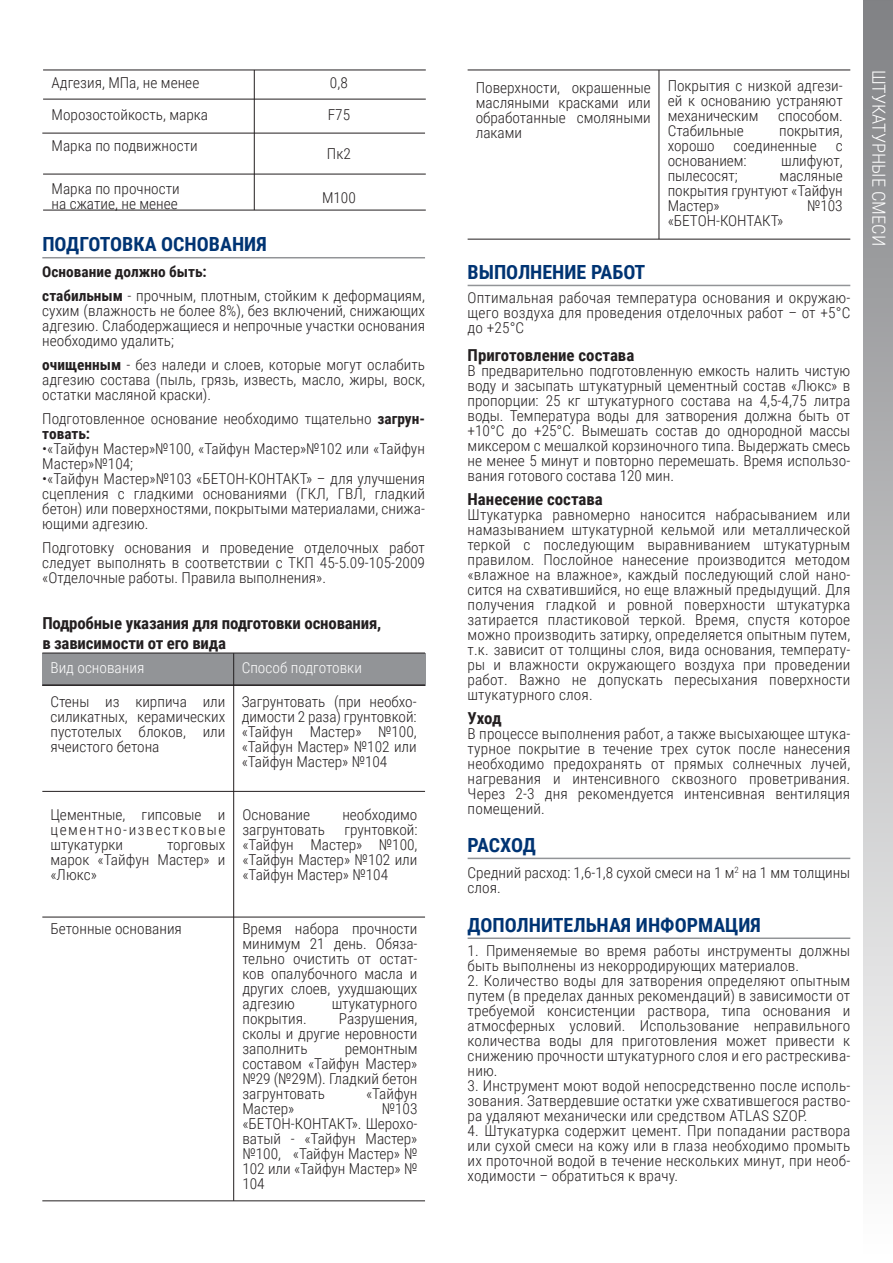
<style>
.page{position:relative;width:893px;height:1263px;background:#fff}
.page>*{position:absolute;margin:0;border:0;box-sizing:border-box;transform-origin:0 0}
.t1{font:700 19.5px "Roboto Condensed";color:#003473}
.t2{font:300 18px "Roboto Condensed";color:#fff}
.t3{font:700 16.5px/19.8px "Roboto Condensed";letter-spacing:-.01em;color:#231f20}
.t4{font:300 15px/15px "Roboto Condensed";color:#231f20;text-align:justify}
.t5{font:300 15px "Roboto Condensed";color:#fff}
.s1{font-weight:700}
</style>
<div class="page">
<div style="left:863px;top:0;width:30px;height:1263px;background:linear-gradient(to bottom,#818285,#fff)"></div>
<hr style="left:42px;top:257px;width:383px;height:1px;background:#929497">
<hr style="left:468px;top:858px;width:382px;height:1px;background:#929497">
<hr style="left:468px;top:937px;width:382px;height:2px;background:#929497">
<hr style="left:468px;top:285px;width:382px;height:1px;background:#929497">
<hr style="left:254px;top:70px;width:1px;height:140px;background:#231f20">
<hr style="left:42px;top:133px;width:383px;height:1px;background:#231f20">
<hr style="left:43px;top:174px;width:383px;height:1px;background:#231f20">
<hr style="left:43px;top:210px;width:383px;height:1px;background:#231f20">
<hr style="left:43px;top:99px;width:383px;height:1px;background:#231f20">
<hr style="left:43px;top:70px;width:383px;height:1px;background:#231f20">
<div style="left:42px;top:653px;width:212px;height:32px;background:#929497"></div>
<div style="left:254px;top:653px;width:171px;height:32px;background:#929497"></div>
<hr style="left:42px;top:791px;width:383px;height:1px;background:#231f20">
<hr style="left:42px;top:917px;width:383px;height:1px;background:#231f20">
<hr style="left:42px;top:1200px;width:383px;height:1px;background:#231f20">
<hr style="left:42px;top:685px;width:383px;height:1px;background:#231f20">
<hr style="left:233px;top:653px;width:1px;height:548px;background:#231f20">
<hr style="left:42px;top:653px;width:383px;height:1px;background:#231f20">
<hr style="left:468px;top:70px;width:382px;height:1px;background:#231f20">
<hr style="left:468px;top:239px;width:382px;height:1px;background:#231f20">
<hr style="left:659px;top:70px;width:1px;height:169px;background:#231f20">
<p class="t4" style="left:52px;top:66px;width:158px;line-height:31.7px;text-align:left">Адгезия, МПа, не менее<br>Морозостойкость, марка<br>Марка по подвижности</p>
<p class="t4" style="left:52px;top:180px;width:130px">Марка по прочности на сжатие, не менее</p>
<h1 class="t1" style="left:42px;top:231px;width:226px">ПОДГОТОВКА ОСНОВАНИЯ</h1>
<p class="t4" style="left:328px;top:66px;width:24px;line-height:32.2px">0,8<br>F75</p>
<p class="t4" style="left:327px;top:145px;width:25px">Пк2</p>
<p class="t4" style="left:322px;top:189px;width:35px">М100</p>
<p class="t4" style="left:42px;top:259px;width:384px;line-height:24px"><span class="s1">Основание должно быть:<br>стабильным</span> - прочным, плотным, стойким к деформациям,</p>
<p class="t4" style="left:42px;top:303px;width:384px">сухим (влажность не более 8%), без включений, снижающих адгезию. Слабодержащиеся и непрочные участки основания необходимо удалить;</p>
<p class="t4" style="left:42px;top:357px;width:384px"><span class="s1">очищенным</span> - без наледи и слоев, которые могут ослабить адгезию состава (пыль, грязь, известь, масло, жиры, воск, остатки масляной краски).</p>
<p class="t4" style="left:42px;top:411px;width:384px">Подготовленное основание необходимо тщательно <span class="s1">загрун&shy;товать:</span></p>
<p class="t4" style="left:42px;top:441px;width:384px">•«Тайфун Мастер»№100, «Тайфун Мастер»№102 или «Тайфун<br>Мастер»№104;</p>
<p class="t4" style="left:42px;top:471px;width:384px">•«Тайфун Мастер»№103 «БЕТОН-КОНТАКТ» – для улучшения сцепления с гладкими основаниями (ГКЛ, ГВЛ, гладкий бетон) или поверхностями, покрытыми материалами, снижа&shy;ющими адгезию.</p>
<p class="t4" style="left:42px;top:540px;width:384px">Подготовку основания и проведение отделочных работ следует выполнять в соответствии с ТКП 45-5.09-105-2009 «Отделочные работы. Правила выполнения».</p>
<p class="t3" style="left:42px;top:612px;width:340px">Подробные указания для подготовки основания, в зависимости от его вида</p>
<p class="t5" style="left:50px;top:657px;width:95px">Вид основания</p>
<p class="t5" style="left:242px;top:657px;width:122px">Способ подготовки</p>
<p class="t4" style="left:50px;top:693px;width:177px">Стены из кирпича или силикатных, керамических пустотелых блоков, или ячеистого бетона</p>
<p class="t4" style="left:242px;top:693px;width:176px">Загрунтовать (при необхо&shy;димости 2 раза) грунтовкой: «Тайфун Мастер» №100, «Тайфун Мастер» №102 или «Тайфун Мастер» №104</p>
<p class="t4" style="left:50px;top:807px;width:176px">Цементные, гипсовые и цементно-известковые штукатурки</p>
<p class="t4" style="left:50px;top:837px;width:176px;text-indent:117px">торговых марок «Тайфун Мастер» и «Люкс»</p>
<p class="t4" style="left:50px;top:920px;width:133px">Бетонные основания</p>
<p class="t4" style="left:242px;top:807px;width:69px">Основание</p>
<p class="t4" style="left:342px;top:807px;width:77px">необходимо</p>
<p class="t4" style="left:242px;top:822px;width:84px">загрунтовать</p>
<p class="t4" style="left:242px;top:822px;width:176px;text-indent:102px">грунтовкой: «Тайфун Мастер» №100, «Тайфун Мастер» №102 или «Тайфун Мастер» №104</p>
<p class="t4" style="left:242px;top:920px;width:177px">Время набора прочности минимум 21 день. Обяза&shy;тельно очистить от остат&shy;ков опалубочного масла и других слоев, ухудшающих адгезию</p>
<p class="t4" style="left:332px;top:995px;width:87px">штукатурного</p>
<p class="t4" style="left:242px;top:1010px;width:176px;text-indent:96px">Разрушения, сколы и другие неровности заполнить</p>
<p class="t4" style="left:242px;top:1010px;width:66px">покрытия.</p>
<p class="t4" style="left:242px;top:1040px;width:176px;text-indent:102px">ремонтным составом «Тайфун Мастер» №29 (№29М). Гладкий бетон загрунтовать</p>
<p class="t4" style="left:366px;top:1085px;width:53px">«Тайфун</p>
<p class="t4" style="left:242px;top:1100px;width:176px;text-indent:139px">№103 «БЕТОН-КОНТАКТ». Шерохо&shy;ватый - «Тайфун Мастер» №100, «Тайфун Мастер» № 102 или «Тайфун Мастер» № 104</p>
<p class="t4" style="left:242px;top:1100px;width:53px">Мастер»</p>
<p class="t4" style="left:476px;top:79px;width:177px">Поверхности, окрашенные масляными красками или обработанные смоляными лаками</p>
<p class="t4" style="left:668px;top:78px;width:177px">Покрытия с низкой адгези&shy;ей к основанию устраняют механическим</p>
<p class="t4" style="left:778px;top:108px;width:66px">способом.</p>
<p class="t4" style="left:668px;top:123px;width:78px">Стабильные</p>
<p class="t4" style="left:779px;top:123px;width:65px">покрытия,</p>
<p class="t4" style="left:668px;top:138px;width:48px">хорошо</p>
<p class="t4" style="left:734px;top:138px;width:85px">соединенные</p>
<p class="t4" style="left:836px;top:138px;width:8px">с</p>
<p class="t4" style="left:668px;top:153px;width:80px">основанием:</p>
<p class="t4" style="left:781px;top:153px;width:63px">шлифуют,</p>
<p class="t4" style="left:668px;top:168px;width:71px">пылесосят;</p>
<p class="t4" style="left:668px;top:168px;width:177px;text-indent:112px">масляные покрытия грунтуют «Тайфун Мастер»</p>
<p class="t4" style="left:807px;top:198px;width:37px">№103</p>
<p class="t4" style="left:668px;top:213px;width:117px">«БЕТОН-КОНТАКТ»</p>
<h1 class="t1" style="left:468px;top:259px;width:179px">ВЫПОЛНЕНИЕ РАБОТ</h1>
<p class="t4" style="left:468px;top:290px;width:384px">Оптимальная рабочая температура основания и окружаю&shy;щего воздуха для проведения отделочных работ – от +5°С до +25°С</p>
<p class="t3" style="left:468px;top:345px;width:168px">Приготовление состава</p>
<p class="t4" style="left:468px;top:363px;width:384px">В предварительно подготовленную емкость налить чистую воду и засыпать штукатурный цементный состав «Люкс» в пропорции: 25 кг штукатурного состава на 4,5-4,75 литра воды. Температура воды для затворения должна быть от +10°С до +25°С. Вымешать состав до однородной массы миксером с мешалкой корзиночного типа. Выдержать смесь не менее 5 минут и повторно перемешать. Время использо&shy;вания готового состава 120 мин.</p>
<p class="t3" style="left:468px;top:489px;width:137px">Нанесение состава</p>
<p class="t4" style="left:468px;top:507px;width:384px">Штукатурка равномерно наносится набрасыванием или намазыванием штукатурной кельмой или металлической теркой с последующим выравниванием штукатурным правилом. Послойное нанесение производится методом «влажное на влажное», каждый последующий слой нано&shy;сится на схватившийся, но еще влажный предыдущий. Для получения гладкой и ровной поверхности штукатурка затирается пластиковой теркой. Время, спустя которое можно производить затирку, определяется опытным путем, т.к. зависит от толщины слоя, вида основания, температу&shy;ры и влажности окружающего воздуха при проведении работ. Важно не допускать пересыхания поверхности штукатурного слоя.</p>
<p class="t3" style="left:468px;top:708px;width:35px">Уход</p>
<p class="t4" style="left:468px;top:726px;width:384px">В процессе выполнения работ, а также высыхающее штука&shy;турное покрытие в течение трех суток после нанесения необходимо предохранять от прямых солнечных лучей, нагревания и интенсивного сквозного проветривания.<br>Через 2-3 дня рекомендуется интенсивная вентиляция помещений.</p>
<h1 class="t1" style="left:468px;top:831px;width:70px">РАСХОД</h1>
<p class="t4" style="left:468px;top:864px;width:384px">Средний расход: 1,6-1,8 сухой смеси на 1 м<sup>2</sup> на 1 мм толщины слоя.</p>
<h1 class="t1" style="left:468px;top:911px;width:295px">ДОПОЛНИТЕЛЬНАЯ ИНФОРМАЦИЯ</h1>
<p class="t4" style="left:468px;top:943px;width:384px">1. Применяемые во время работы инструменты должны быть выполнены из некорродирующих материалов.</p>
<p class="t4" style="left:468px;top:973px;width:384px">2. Количество воды для затворения определяют опытным путем (в пределах данных рекомендаций) в зависимости от требуемой консистенции раствора, типа основания и атмосферных условий. Использование неправильного количества воды для приготовления может привести к снижению прочности штукатурного слоя и его растрескива&shy;нию.</p>
<p class="t4" style="left:468px;top:1078px;width:384px">3. Инструмент моют водой непосредственно после исполь&shy;зования. Затвердевшие остатки уже схватившегося раство&shy;ра удаляют механически или средством ATLAS SZOP.</p>
<p class="t4" style="left:468px;top:1123px;width:384px">4. Штукатурка содержит цемент. При попадании раствора или сухой смеси на кожу или в глаза необходимо промыть их проточной водой в течение нескольких минут, при необ&shy;ходимости – обратиться к врачу.</p>
<p class="t2" style="left:891px;top:70px;width:177px;rotate:90deg">ШТУКАТУРНЫЕ СМЕСИ</p>
</div>
